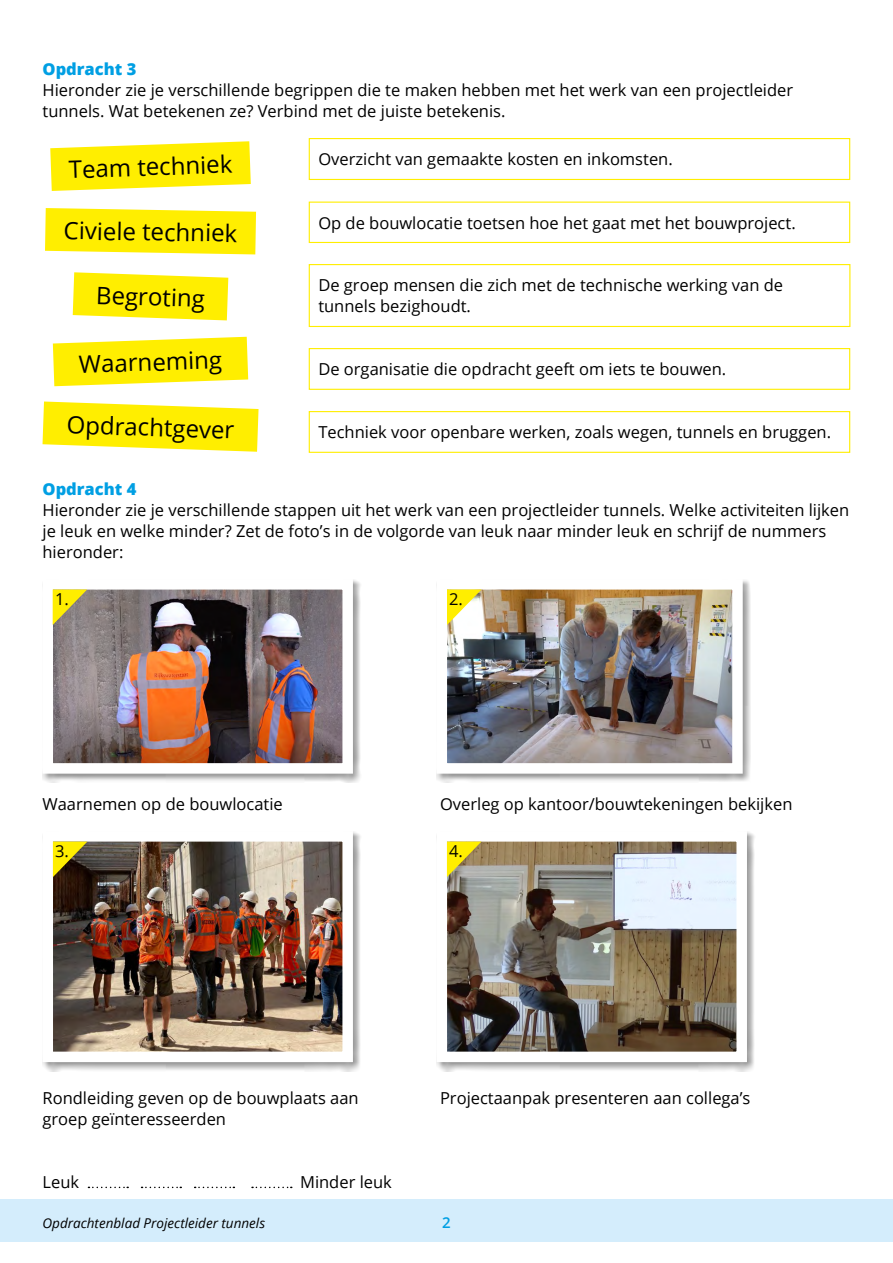
<style>
.page{position:relative;width:893px;height:1263px;background:#fff}
.page>*{position:absolute;margin:0;border:0;box-sizing:border-box;transform-origin:0 0}
.t1{font:24px "Open Sans";color:#000}
.t2{font:16.5px/21px "Open Sans";color:#000}
.t3{font:800 16.5px "Open Sans";color:#009fe3}
.t4{font:600 15px "Open Sans";color:#009fe3}
.t5{font:italic 13.5px "Open Sans";color:#000}
</style>
<div class="page">
<div style="left:0;top:1200px;width:893px;height:42px;background:#d4edfc"></div>
<svg style="left:88px;top:1187px;width:40px;height:1px"></svg>
<svg style="left:142px;top:1187px;width:39px;height:1px"></svg>
<svg style="left:195px;top:1187px;width:39px;height:1px"></svg>
<svg style="left:252px;top:1187px;width:40px;height:1px"></svg>
<div style="left:309px;top:264px;width:541px;height:63px;border:1px solid #fe0"></div>
<div style="left:309px;top:348px;width:541px;height:42px;border:1px solid #fe0"></div>
<div style="left:309px;top:411px;width:541px;height:42px;border:1px solid #fe0"></div>
<div style="left:309px;top:202px;width:541px;height:41px;border:1px solid #fe0"></div>
<div style="left:309px;top:138px;width:541px;height:42px;border:1px solid #fe0"></div>
<svg style="left:50px;top:141px;width:201px;height:50px;background:#fff026"></svg>
<svg style="left:45px;top:208px;width:211px;height:46px;background:#ffef12"></svg>
<svg style="left:73px;top:272px;width:155px;height:48px;background:#ffef1d"></svg>
<svg style="left:53px;top:337px;width:195px;height:49px;background:#fff021"></svg>
<svg style="left:43px;top:401px;width:216px;height:51px;background:#fff02a"></svg>
<div style="left:42px;top:579px;width:320px;height:203px;background:#000;opacity:.4"></div>
<img style="left:54px;top:590px;width:288px;height:173px">
<div style="left:43px;top:579px;width:310px;height:195px;border:10px solid #fff"></div>
<svg style="left:53px;top:589px;width:34px;height:36px"></svg>
<div style="left:42px;top:831px;width:320px;height:240px;background:#000;opacity:.4"></div>
<img style="left:54px;top:842px;width:288px;height:209px">
<div style="left:436px;top:831px;width:320px;height:240px;background:#000;opacity:.4"></div>
<img style="left:448px;top:842px;width:288px;height:209px">
<svg style="left:53px;top:841px;width:34px;height:36px"></svg>
<svg style="left:447px;top:841px;width:34px;height:36px"></svg>
<div style="left:436px;top:579px;width:315px;height:203px;background:#000;opacity:.4"></div>
<img style="left:448px;top:590px;width:284px;height:173px">
<div style="left:437px;top:579px;width:306px;height:195px;border:10px solid #fff"></div>
<svg style="left:447px;top:589px;width:34px;height:36px"></svg>
<p class="t3" style="left:43px;top:56px;width:95px">Opdracht 3</p>
<p class="t2" style="left:43px;top:79px;width:752px">Hieronder zie je verschillende begrippen die te maken hebben met het werk van een projectleider</p>
<p class="t2" style="left:43px;top:100px;width:464px">tunnels. Wat betekenen ze? Verbind met de juiste betekenis.</p>
<p class="t1" style="left:68px;top:153px;width:165px;rotate:-2deg">Team techniek</p>
<p class="t1" style="left:64px;top:214px;width:175px;rotate:1deg">Civiele techniek</p>
<p class="t1" style="left:97px;top:278px;width:110px;rotate:2deg">Begroting</p>
<p class="t1" style="left:78px;top:348px;width:145px;rotate:-2deg">Waarneming</p>
<p class="t1" style="left:67px;top:408px;width:169px;rotate:2deg">Opdrachtgever</p>
<p class="t2" style="left:318px;top:148px;width:356px">Overzicht van gemaakte kosten en inkomsten.</p>
<p class="t2" style="left:318px;top:212px;width:479px">Op de bouwlocatie toetsen hoe het gaat met het bouwproject.</p>
<p class="t2" style="left:318px;top:274px;width:466px">De groep mensen die zich met de technische werking van de</p>
<p class="t2" style="left:318px;top:295px;width:154px">tunnels bezighoudt.</p>
<p class="t2" style="left:318px;top:358px;width:409px">De organisatie die opdracht geeft om iets te bouwen.</p>
<p class="t2" style="left:318px;top:421px;width:514px">Techniek voor openbare werken, zoals wegen, tunnels en bruggen.</p>
<p class="t3" style="left:43px;top:476px;width:95px">Opdracht 4</p>
<p class="t2" style="left:43px;top:499px;width:808px">Hieronder zie je verschillende stappen uit het werk van een projectleider tunnels. Welke activiteiten lijken je leuk en welke minder? Zet de foto’s in de volgorde van leuk naar minder leuk en schrijf de nummers hieronder:</p>
<p class="t2" style="left:55px;top:588px;width:15px">1.</p>
<p class="t2" style="left:449px;top:588px;width:15px">2.</p>
<p class="t2" style="left:43px;top:793px;width:242px">Waarnemen op de bouwlocatie</p>
<p class="t2" style="left:440px;top:793px;width:354px">Overleg op kantoor/bouwtekeningen bekijken</p>
<p class="t2" style="left:55px;top:840px;width:15px">3.</p>
<p class="t2" style="left:449px;top:840px;width:15px">4.</p>
<p class="t2" style="left:43px;top:1087px;width:318px">Rondleiding geven op de bouwplaats aan</p>
<p class="t2" style="left:440px;top:1087px;width:312px">Projectaanpak presenteren aan collega’s</p>
<p class="t2" style="left:43px;top:1108px;width:185px">groep geïnteresseerden</p>
<p class="t2" style="left:43px;top:1171px;width:38px">Leuk</p>
<p class="t2" style="left:300px;top:1171px;width:93px">Minder leuk</p>
<p class="t5" style="left:43px;top:1214px;width:224px">Opdrachtenblad Projectleider tunnels</p>
<p class="t4" style="left:442px;top:1213px;width:10px">2</p>
</div>
